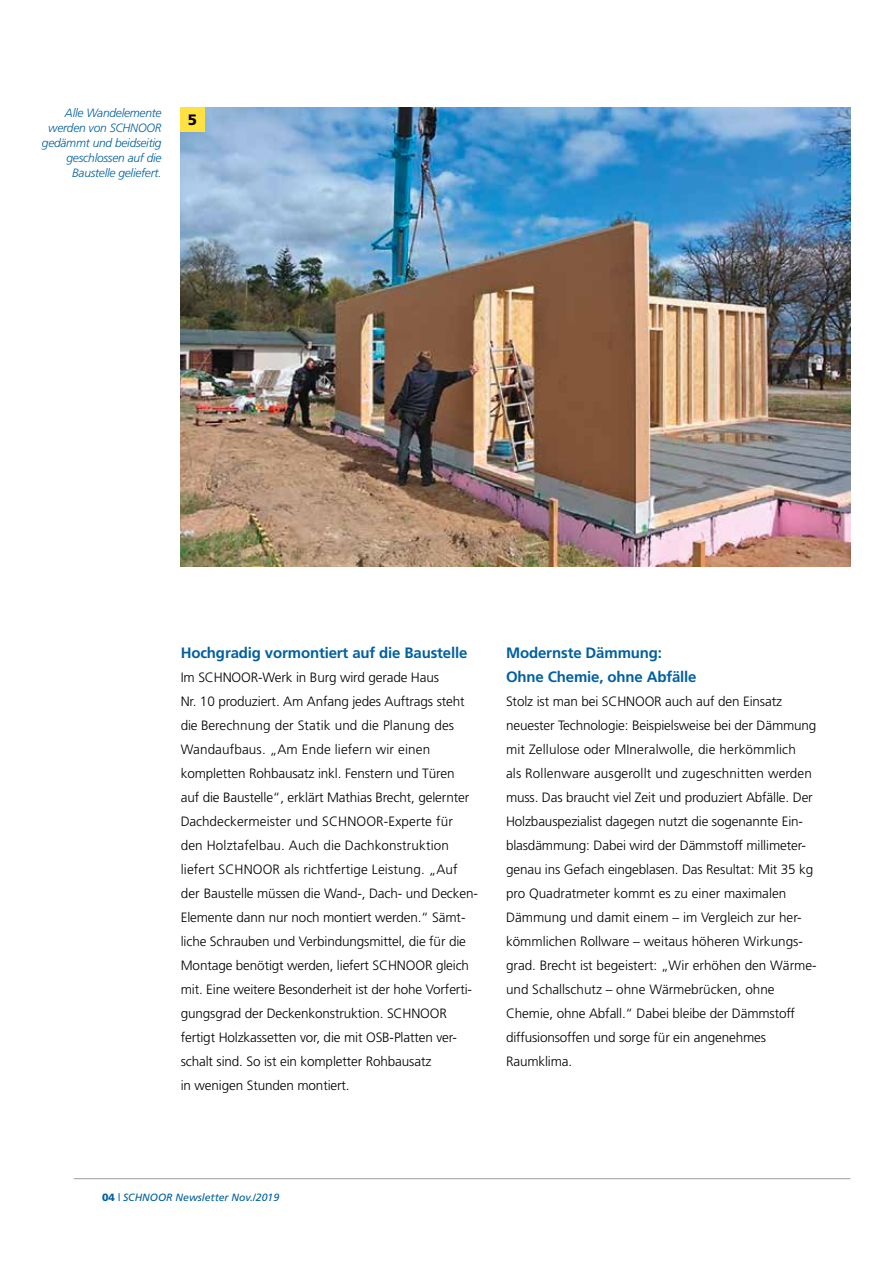
<style>
.page{position:relative;width:893px;height:1263px;background:#fff}
.page>*{position:absolute;margin:0;border:0;box-sizing:border-box;transform-origin:0 0}
.t1{font:700 15px/24px "Frutiger";letter-spacing:-.01em;color:#0060a1}
.t2{font:900 15px "Frutiger";color:#000}
.t3{font:300 13.5px/24px "Frutiger";letter-spacing:-.01em;color:#000}
.t4{font:italic 300 12px/15px "Frutiger";letter-spacing:-.02em;color:#0060a1;text-align:right}
.t5{font:italic 10.5px "Frutiger";color:#0060a1}
.s1{font-weight:900;font-style:normal}
</style>
<div class="page">
<hr style="left:74px;top:1178px;width:776px;height:1px;background:#9c9d9d">
<img style="left:180px;top:108px;width:670px;height:459px">
<div style="left:180px;top:108px;width:25px;height:24px;background:#ffe142"></div>
<p class="t4" style="left:42px;top:105px;width:121px">Alle Wandelemente werden von SCHNOOR gedämmt und beidseitig geschlossen auf die<br>Baustelle geliefert.</p>
<p class="t2" style="left:188px;top:110px;width:11px">5</p>
<p class="t1" style="left:181px;top:641px;width:288px">Hochgradig vormontiert auf die Baustelle</p>
<p class="t3" style="left:181px;top:665px;width:299px">Im SCHNOOR-Werk in Burg wird gerade Haus<br>Nr. 10 produziert. Am Anfang jedes Auftrags steht die Berechnung der Statik und die Planung des Wandaufbaus. „Am Ende liefern wir einen kompletten Rohbausatz inkl. Fenstern und Türen<br>auf die Baustelle“, erklärt Mathias Brecht, gelernter Dachdeckermeister und SCHNOOR-Experte für den Holztafelbau. Auch die Dachkonstruktion liefert SCHNOOR als richtfertige Leistung. „Auf der Baustelle müssen die Wand-, Dach- und Decken-Elemente dann nur noch montiert werden.“ Sämt&shy;liche Schrauben und Verbindungsmittel, die für die Montage benötigt werden, liefert SCHNOOR gleich mit. Eine weitere Besonderheit ist der hohe Vorferti&shy;gungsgrad der Deckenkonstruktion. SCHNOOR fertigt Holzkassetten vor, die mit OSB-Platten ver&shy;schalt sind. So ist ein kompletter Rohbausatz<br>in wenigen Stunden montiert.</p>
<p class="t1" style="left:506px;top:641px;width:192px">Modernste Dämmung:<br>Ohne Chemie, ohne Abfälle</p>
<p class="t3" style="left:506px;top:689px;width:312px">Stolz ist man bei SCHNOOR auch auf den Einsatz neuester Technologie: Beispielsweise bei der Dämmung mit Zellulose oder MIneralwolle, die herkömmlich<br>als Rollenware ausgerollt und zugeschnitten werden muss. Das braucht viel Zeit und produziert Abfälle. Der Holzbauspezialist dagegen nutzt die sogenannte Ein&shy;blasdämmung: Dabei wird der Dämmstoff millimeter&shy;genau ins Gefach eingeblasen. Das Resultat: Mit 35 kg pro Quadratmeter kommt es zu einer maximalen Dämmung und damit einem – im Vergleich zur her&shy;kömmlichen Rollware – weitaus höheren Wirkungs&shy;grad. Brecht ist begeistert: „Wir erhöhen den Wärme&shy;und Schallschutz – ohne Wärmebrücken, ohne Chemie, ohne Abfall.“ Dabei bleibe der Dämmstoff diffusionsoffen und sorge für ein angenehmes Raumklima.</p>
<p class="t5" style="left:102px;top:1191px;width:179px"><span class="s1">04</span> | SCHNOOR Newsletter Nov./2019</p>
</div>
